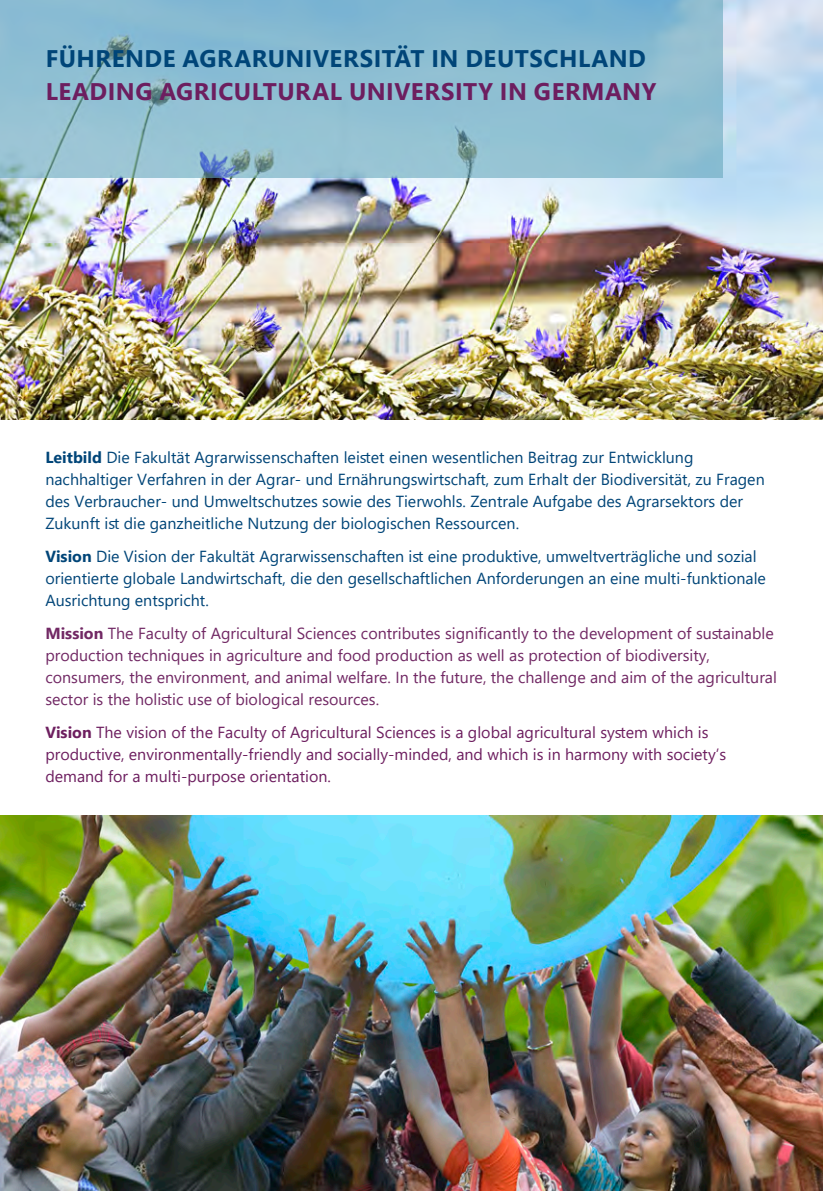
<style>
.page{position:relative;width:823px;height:1191px;background:#fff}
.page>*{position:absolute;margin:0;border:0;box-sizing:border-box;transform-origin:0 0}
.Headline_2{font:700 24px "Segoe UI";letter-spacing:.02em;color:#6d1e5f}
.Headline_2-2{font:700 24px "Segoe UI";letter-spacing:.02em;color:#004578}
.Copy{font:16px/22px "Segoe UI";color:#004578}
.Copy-2{font:16px/22px "Segoe UI";color:#712864}
.Copy-3{font:16px/22px "Segoe UI";color:#6d1e5f}
.s1{font-weight:700}
</style>
<div class="page">
<img style="left:0;top:0;width:822px;height:419px">
<img style="left:0;top:815px;width:822px;height:376px">
<svg style="left:0;top:0;width:721px;height:177px;background:#8cbcd1"></svg>
<p class="Headline_2-2" style="left:46px;top:36px;width:601px">FÜHRENDE AGRARUNIVERSITÄT IN DEUTSCHLAND</p>
<p class="Headline_2" style="left:46px;top:69px;width:611px">LEADING AGRICULTURAL UNIVERSITY IN GERMANY</p>
<p class="Copy" style="left:45px;top:445px;width:720px"><span class="s1">Leitbild</span> Die Fakultät Agrarwissenschaften leistet einen wesentlichen Beitrag zur Entwicklung nachhaltiger Verfahren in der Agrar- und Ernährungswirtschaft, zum Erhalt der Biodiversität, zu Fragen des Verbraucher- und Umweltschutzes sowie des Tierwohls. Zentrale Aufgabe des Agrarsektors der Zukunft ist die ganzheitliche Nutzung der biologischen Ressourcen.</p>
<p class="Copy" style="left:45px;top:544px;width:721px"><span class="s1">Vision</span> Die Vision der Fakultät Agrarwissenschaften ist eine produktive, umweltverträgliche und sozial orientierte globale Landwirtschaft, die den gesellschaftlichen Anforderungen an eine multi-funktionale<br>Ausrichtung entspricht.</p>
<p class="Copy-2" style="left:45px;top:621px;width:732px"><span class="s1">Mission</span> The Faculty of Agricultural Sciences contributes significantly to the development of sustainable production techniques in agriculture and food production as well as protection of biodiversity, consumers, the environment, and animal welfare. In the future, the challenge and aim of the agricultural sector is the holistic use of biological resources.</p>
<p class="Copy-3" style="left:45px;top:720px;width:682px"><span class="s1">Vision</span> The vision of the Faculty of Agricultural Sciences is a global agricultural system which is productive, environmentally-friendly and socially-minded, and which is in harmony with society’s demand for a multi-purpose orientation.</p>
</div>
